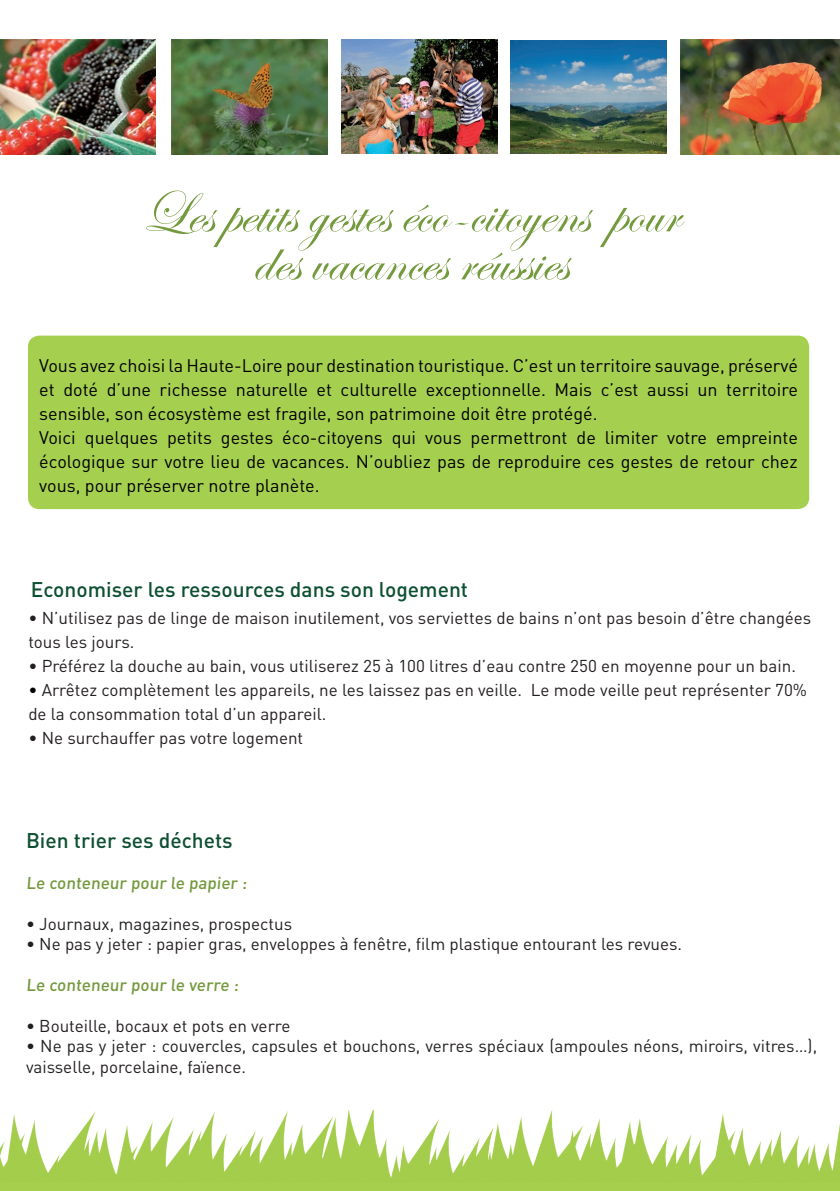
<style>
.page{position:relative;width:840px;height:1191px;background:#fff}
.page>*{position:absolute;margin:0;border:0;box-sizing:border-box;transform-origin:0 0}
.t1{font:60px/48px "Edwardian Script ITC";color:#749a3e;text-align:center}
.t2{font:500 21px "DIN Pro";color:#0e5032}
.t3{font:18px/24px "DIN Pro";color:#000}
.t4{font:17px/24px "DIN Pro";color:#231f20}
.t5{font:500 17px "DIN Pro";color:#749a3e}
.s1{color:#000}
</style>
<div class="page">
<div style="left:28px;top:335px;width:780px;height:174px;background:#a5cf4e;border-radius:11px"></div>
<img style="left:0;top:1110px;width:839px;height:73px">
<div style="left:0;top:1183px;width:839px;height:8px;background:#a5cf4d"></div>
<img style="left:0;top:40px;width:156px;height:114px">
<img style="left:172px;top:40px;width:155px;height:114px">
<img style="left:342px;top:40px;width:155px;height:114px">
<img style="left:510px;top:40px;width:155px;height:114px">
<img style="left:680px;top:40px;width:159px;height:114px">
<h1 class="t1" style="left:141px;top:191px;width:539px">Les petits gestes éco-citoyens pour des vacances réussies</h1>
<p class="t3" style="left:39px;top:352px;width:759px">Vous avez choisi la Haute-Loire pour destination touristique. C’est un territoire sauvage, préservé et doté d’une richesse naturelle et culturelle exceptionnelle. Mais c’est aussi un territoire sensible, son écosystème est fragile, son patrimoine doit être protégé.<br>Voici quelques petits gestes éco-citoyens qui vous permettront de limiter votre empreinte écologique sur votre lieu de vacances. N’oubliez pas de reproduire ces gestes de retour chez vous, pour préserver notre planète.</p>
<p class="t2" style="left:31px;top:575px;width:438px">Economiser les ressources dans son logement</p>
<p class="t4" style="left:28px;top:605px;width:784px">• N’utilisez pas de linge de maison inutilement, vos serviettes de bains n’ont pas besoin d’être changées tous les jours.</p>
<p class="t4" style="left:28px;top:653px;width:768px">• Préférez la douche au bain, vous utiliserez 25 à 100 litres d’eau contre 250 en moyenne pour un bain.</p>
<p class="t4" style="left:28px;top:677px;width:779px"><span class="s1">•</span> Arrêtez complètement les appareils, ne les laissez pas en veille. Le mode veille peut représenter 70% de la consommation total d’un appareil.</p>
<p class="t4" style="left:28px;top:725px;width:276px">• Ne surchauffer pas votre logement</p>
<p class="t2" style="left:26px;top:826px;width:208px">Bien trier ses déchets</p>
<p class="t5" style="left:26px;top:871px;width:224px">Le conteneur pour le papier :</p>
<p class="t4" style="left:26px;top:911px;width:267px">• Journaux, magazines, prospectus</p>
<p class="t4" style="left:26px;top:931px;width:657px">• Ne pas y jeter : papier gras, enveloppes à fenêtre, film plastique entourant les revues.</p>
<p class="t5" style="left:26px;top:973px;width:216px">Le conteneur pour le verre :</p>
<p class="t4" style="left:26px;top:1013px;width:266px">• Bouteille, bocaux et pots en verre</p>
<p class="t4" style="left:26px;top:1035px;width:792px;line-height:20.4px">• Ne pas y jeter : couvercles, capsules et bouchons, verres spéciaux (ampoules néons, miroirs, vitres…), vaisselle, porcelaine, faïence.</p>
</div>
